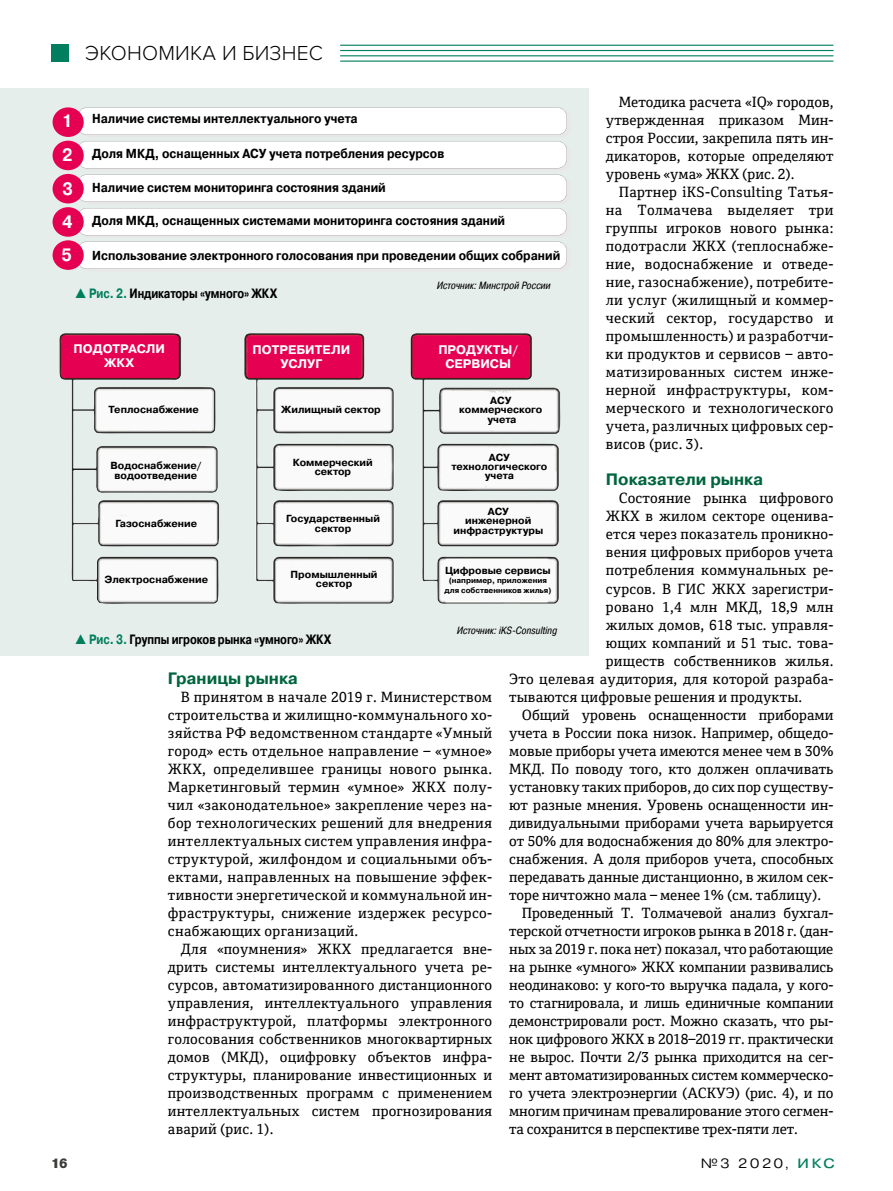
<style>
.page{position:relative;width:893px;height:1191px;background:#fff}
.page>*{position:absolute;margin:0;border:0;box-sizing:border-box;transform-origin:0 0}
.t1{font:300 21px "Proxima Nova";letter-spacing:.01em;color:#000}
.t2{font:700 18px/33.3px "Pragmatica";color:#fff;text-align:justify;scale:.9 1}
.t3{font:700 16.5px "Pragmatica";color:#00653f}
.t4{font:14.25px/18px "Cordale";color:#000;text-align:justify}
.t5{font:700 13.5px "Pragmatica";letter-spacing:-.01em;color:#000;scale:.8 1}
.t6{font:300 13.5px "Pragmatica Ext";color:#000}
.t7{font:900 13.5px "Pragmatica Cond";color:#3c3c3b}
.t8{font:700 13.05px "Pragmatica";color:#000;scale:.9 1}
.t9{font:700 12.45px/14px "Pragmatica";color:#fff;text-align:center}
.t10{font:italic 10.5px "Pragmatica Cond";letter-spacing:-.01em;color:#000}
.t11{font:700 10.2px/9.3px "Pragmatica";color:#000;text-align:center}
.t12{font:700 7.8px/9.3px "Pragmatica";color:#000;text-align:center}
.s1{color:#007e5d}
.s2{font-weight:400;color:#007e5d}
</style>
<div class="page">
<div style="left:51px;top:45px;width:17px;height:17px;background:#007e5d"></div>
<hr style="left:340px;top:45px;width:493px;height:1px;background:#007e5d">
<hr style="left:340px;top:50px;width:493px;height:1px;background:#007e5d">
<hr style="left:340px;top:61px;width:493px;height:1px;background:#007e5d">
<hr style="left:340px;top:55px;width:493px;height:1px;background:#007e5d">
<div style="left:0;top:88px;width:589px;height:568px;background:#e5eeea"></div>
<img style="left:59px;top:333px;width:160px;height:271px">
<img style="left:337px;top:333px;width:222px;height:270px">
<svg style="left:77px;top:107px;width:490px;height:162px;background:#f8f9f8"></svg>
<div style="left:53px;top:107px;width:31px;height:30px;background:#e50051;border-radius:50%"></div>
<div style="left:53px;top:141px;width:31px;height:29px;background:#e50051;border-radius:50%"></div>
<div style="left:53px;top:174px;width:31px;height:29px;background:#e50051;border-radius:50%"></div>
<div style="left:53px;top:240px;width:31px;height:30px;background:#e50051;border-radius:50%"></div>
<div style="left:53px;top:207px;width:31px;height:30px;background:#e50051;border-radius:50%"></div>
<h1 class="t1" style="left:85px;top:37px;width:239px">ЭКОНОМИКА И БИЗНЕС</h1>
<p class="t4" style="left:606px;top:93px;width:229px;text-indent:13px">Методика расчета «IQ» городов, утвержденная приказом Мин&shy;строя России, закрепила пять ин&shy;дикаторов, которые определяют уровень «ума» ЖКХ (рис. 2).</p>
<p class="t4" style="left:606px;top:183px;width:229px;text-indent:13px">Партнер iKS-Consulting Татья&shy;на Толмачева выделяет три группы игроков нового рынка: подотрасли ЖКХ (теплоснабже&shy;ние, водоснабжение и отведе&shy;ние, газоснабжение), потребите&shy;ли услуг (жилищный и коммер&shy;ческий сектор, государство и промышленность) и разработчи&shy;ки продуктов и сервисов – авто&shy;матизированных систем инже&shy;нерной инфраструктуры, ком&shy;мерческого и технологического учета, различных цифровых сер&shy;висов (рис. 3).</p>
<p class="t3" style="left:606px;top:469px;width:159px">Показатели рынка</p>
<p class="t4" style="left:619px;top:489px;width:216px">Состояние рынка цифрового</p>
<p class="t4" style="left:606px;top:507px;width:229px">ЖКХ в жилом секторе оценива-</p>
<p class="t4" style="left:606px;top:525px;width:229px">ется через показатель проникно-</p>
<p class="t4" style="left:606px;top:543px;width:229px">вения цифровых приборов учета</p>
<p class="t4" style="left:606px;top:561px;width:229px">потребления коммунальных ре-</p>
<p class="t4" style="left:606px;top:579px;width:229px">сурсов. В ГИС ЖКХ зарегистри-</p>
<p class="t4" style="left:606px;top:597px;width:229px">ровано 1,4 млн МКД, 18,9 млн</p>
<p class="t4" style="left:606px;top:615px;width:229px">жилых домов, 618 тыс. управля-</p>
<p class="t4" style="left:606px;top:633px;width:229px">ющих компаний и 51 тыс. това-</p>
<p class="t4" style="left:606px;top:651px;width:229px">риществ собственников жилья.</p>
<p class="t4" style="left:509px;top:669px;width:326px">Это целевая аудитория, для которой разраба-</p>
<p class="t4" style="left:509px;top:687px;width:295px">тываются цифровые решения и продукты.</p>
<p class="t4" style="left:522px;top:705px;width:313px">Общий уровень оснащенности приборами</p>
<p class="t4" style="left:509px;top:723px;width:326px">учета в России пока низок. Например, общедо-</p>
<p class="t4" style="left:509px;top:741px;width:326px">мовые приборы учета имеются менее чем в 30%</p>
<p class="t4" style="left:509px;top:759px;width:326px">МКД. По поводу того, кто должен оплачивать</p>
<p class="t4" style="left:509px;top:777px;width:326px">установку таких приборов, до сих пор существу-</p>
<p class="t4" style="left:509px;top:795px;width:326px">ют разные мнения. Уровень оснащенности ин-</p>
<p class="t4" style="left:509px;top:813px;width:326px">дивидуальными приборами учета варьируется</p>
<p class="t4" style="left:509px;top:831px;width:326px">от 50% для водоснабжения до 80% для электро-</p>
<p class="t4" style="left:509px;top:849px;width:326px">снабжения. А доля приборов учета, способных</p>
<p class="t4" style="left:509px;top:867px;width:326px">передавать данные дистанционно, в жилом сек-</p>
<p class="t4" style="left:509px;top:885px;width:313px">торе ничтожно мала – менее 1% (см. таблицу).</p>
<p class="t4" style="left:522px;top:903px;width:313px">Проведенный Т. Толмачевой анализ бухгал-</p>
<p class="t4" style="left:509px;top:921px;width:326px">терской отчетности игроков рынка в 2018 г. (дан-</p>
<p class="t4" style="left:509px;top:939px;width:326px">ных за 2019 г. пока нет) показал, что работающие</p>
<p class="t4" style="left:509px;top:957px;width:326px">на рынке «умного» ЖКХ компании развивались</p>
<p class="t4" style="left:509px;top:975px;width:326px">неодинаково: у кого-то выручка падала, у кого-</p>
<p class="t4" style="left:509px;top:993px;width:326px">то стагнировала, и лишь единичные компании</p>
<p class="t4" style="left:509px;top:1011px;width:326px">демонстрировали рост. Можно сказать, что ры-</p>
<p class="t4" style="left:509px;top:1029px;width:326px">нок цифрового ЖКХ в 2018–2019 гг. практически</p>
<p class="t4" style="left:509px;top:1047px;width:326px">не вырос. Почти 2/3 рынка приходится на сег-</p>
<p class="t4" style="left:509px;top:1065px;width:326px">мент автоматизированных систем коммерческо-</p>
<p class="t4" style="left:509px;top:1083px;width:326px">го учета электроэнергии (АСКУЭ) (рис. 4), и по</p>
<p class="t4" style="left:509px;top:1101px;width:326px">многим причинам превалирование этого сегмен-</p>
<p class="t4" style="left:509px;top:1119px;width:290px">та сохранится в перспективе трех-пяти лет.</p>
<p class="t8" style="left:92px;top:110px;width:296px">Наличие системы интеллектуального учета</p>
<p class="t2" style="left:62px;top:105px;width:14px">1<br>2<br>3<br>4<br>5</p>
<p class="t8" style="left:92px;top:145px;width:393px">Доля МКД, оснащенных АСУ учета потребления ресурсов</p>
<p class="t8" style="left:92px;top:179px;width:328px">Наличие систем мониторинга состояния зданий</p>
<p class="t8" style="left:92px;top:212px;width:460px">Доля МКД, оснащенных системами мониторинга состояния зданий</p>
<p class="t8" style="left:92px;top:247px;width:522px">Использование электронного голосования при проведении общих собраний</p>
<p class="t10" style="left:437px;top:279px;width:115px">Источник: Минстрой России</p>
<p class="t5" style="left:89px;top:284px;width:237px"><span class="s1">Рис. 2.</span> Индикаторы «умного» ЖКХ</p>
<p class="t9" style="left:74px;top:342px;width:93px">ПОДОТРАСЛИ<br>ЖКХ</p>
<p class="t11" style="left:108px;top:405px;width:92px">Теплоснабжение</p>
<p class="t9" style="left:253px;top:343px;width:99px">ПОТРЕБИТЕЛИ<br>УСЛУГ</p>
<p class="t11" style="left:281px;top:405px;width:101px">Жилищный сектор</p>
<p class="t9" style="left:438px;top:343px;width:81px">ПРОДУКТЫ/<br>СЕРВИСЫ</p>
<p class="t11" style="left:459px;top:396px;width:84px">АСУ коммерческого учета</p>
<p class="t11" style="left:451px;top:452px;width:97px">АСУ технологического учета</p>
<p class="t11" style="left:453px;top:507px;width:91px">АСУ<br>инженерной инфраструктуры</p>
<p class="t11" style="left:445px;top:566px;width:107px">Цифровые сервисы</p>
<p class="t12" style="left:444px;top:576px;width:109px">(например, приложения для собственников жилья)</p>
<p class="t11" style="left:293px;top:458px;width:81px">Коммерческий сектор</p>
<p class="t11" style="left:286px;top:514px;width:96px">Государственный сектор</p>
<p class="t11" style="left:291px;top:570px;width:88px">Промышленный сектор</p>
<p class="t11" style="left:111px;top:461px;width:92px">Водоснабжение/ водоотведение</p>
<p class="t11" style="left:115px;top:518px;width:83px">Газоснабжение</p>
<p class="t11" style="left:104px;top:575px;width:105px">Электроснабжение</p>
<p class="t10" style="left:457px;top:623px;width:102px">Источник: iKS-Consulting</p>
<p class="t5" style="left:89px;top:630px;width:304px"><span class="s1">Рис. 3.</span> Группы игроков рынка «умного» ЖКХ</p>
<p class="t3" style="left:168px;top:667px;width:131px">Границы рынка</p>
<p class="t4" style="left:168px;top:687px;width:326px;text-indent:13px">В принятом в начале 2019 г. Министерством строительства и жилищно-коммунального хо&shy;зяйства РФ ведомственном стандарте «Умный город» есть отдельное направление – «умное» ЖКХ, определившее границы нового рынка.<br>Маркетинговый термин «умное» ЖКХ полу&shy;чил «законодательное» закрепление через на&shy;бор технологических решений для внедрения интеллектуальных систем управления инфра&shy;структурой, жилфондом и социальными объ&shy;ектами, направленных на повышение эффек&shy;тивности энергетической и коммунальной ин&shy;фраструктуры, снижение издержек ресурсо&shy;снабжающих организаций.</p>
<p class="t4" style="left:168px;top:939px;width:326px;text-indent:13px">Для «поумнения» ЖКХ предлагается вне&shy;дрить системы интеллектуального учета ре&shy;сурсов, автоматизированного дистанционного управления, интеллектуального управления инфраструктурой, платформы электронного голосования собственников многоквартирных домов (МКД), оцифровку объектов инфра&shy;структуры, планирование инвестиционных и производственных программ с применением интеллектуальных систем прогнозирования аварий (рис. 1).</p>
<p class="t7" style="left:51px;top:1154px;width:18px">16</p>
<p class="t6" style="left:701px;top:1154px;width:135px">№3 2020, <span class="s2">ИКС</span></p>
</div>
